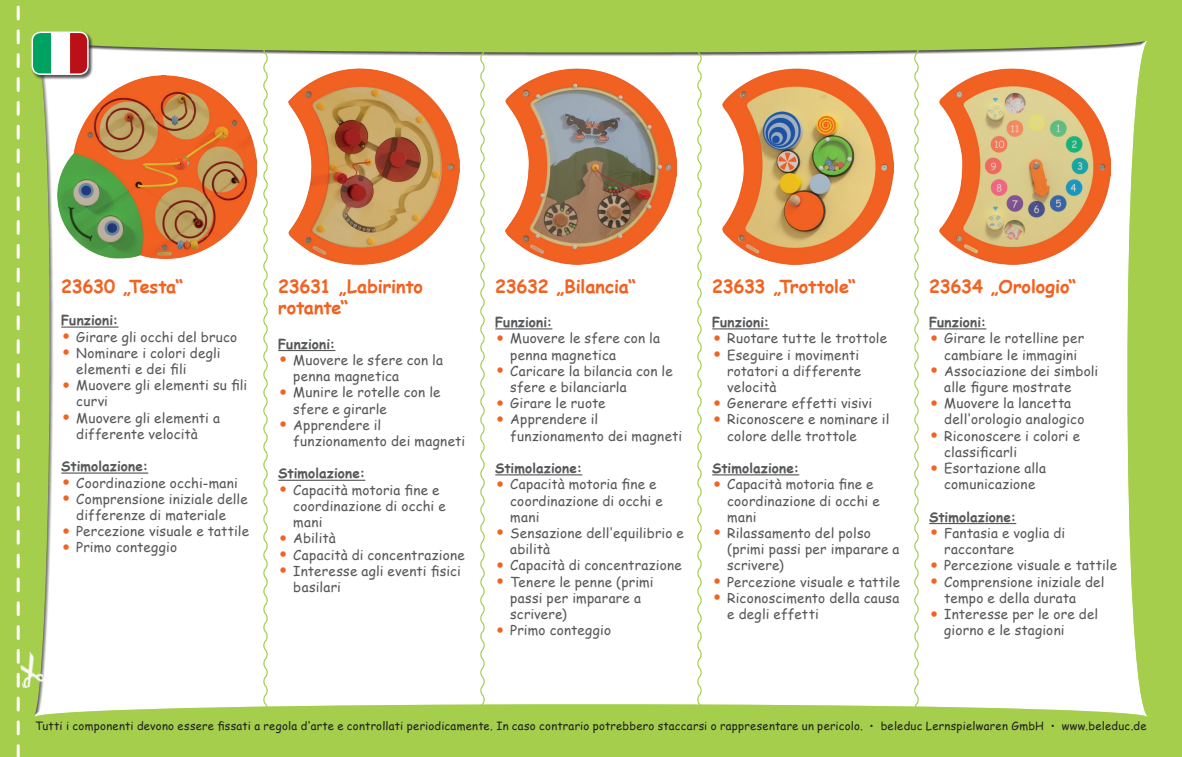
<style>
.page{position:relative;width:1182px;height:757px;background:#fff}
.page>*{position:absolute;margin:0;border:0;box-sizing:border-box;transform-origin:0 0}
.t1{font:700 18px/21.6px "Comic Sans MS";letter-spacing:-.015em;color:#f26221}
.t2{font:13.5px/16.2px "Comic Sans MS";letter-spacing:.01em;color:#57585a}
.t3{font:700 13.5px "Comic Sans MS";letter-spacing:.01em;color:#57585a}
.t4{font:11.25px "Comic Sans MS";letter-spacing:.025em;color:#231f20}
.s1{font-size:27px;color:#f26221}
</style>
<div class="page">
<div style="left:0;top:0;width:6px;height:756px;background:#a4ce4c"></div>
<div style="left:6px;top:0;width:1175px;height:756px;background:#a4ce4c"></div>
<div style="left:33px;top:35px;width:1117px;height:681px;background:#231f20;opacity:.75"></div>
<svg style="left:261px;top:35px;width:8px;height:681px"></svg>
<svg style="left:478px;top:35px;width:8px;height:681px"></svg>
<svg style="left:695px;top:35px;width:8px;height:681px"></svg>
<svg style="left:912px;top:35px;width:8px;height:681px"></svg>
<svg style="left:17px;top:5px;width:3px;height:751px"></svg>
<img style="left:16px;top:649px;width:29px;height:39px">
<img style="left:58px;top:75px;width:198px;height:183px">
<img style="left:289px;top:69px;width:170px;height:195px">
<img style="left:506px;top:69px;width:170px;height:195px">
<img style="left:722px;top:69px;width:171px;height:195px">
<img style="left:939px;top:69px;width:170px;height:195px">
<div style="left:31px;top:31px;width:63px;height:49px;background:#231f20;opacity:.75"></div>
<img style="left:51px;top:32px;width:37px;height:42px">
<div style="left:32px;top:32px;width:19px;height:42px;background:#00a261"></div>
<div style="left:32px;top:31px;width:57px;height:44px;border:2px solid #fff;border-radius:9px"></div>
<hr style="left:61px;top:326px;width:57px;height:1px;background:#57585a">
<hr style="left:61px;top:472px;width:87px;height:1px;background:#57585a">
<hr style="left:278px;top:350px;width:57px;height:1px;background:#57585a">
<hr style="left:278px;top:479px;width:87px;height:1px;background:#57585a">
<hr style="left:495px;top:328px;width:57px;height:1px;background:#57585a">
<hr style="left:495px;top:474px;width:87px;height:1px;background:#57585a">
<hr style="left:712px;top:328px;width:57px;height:1px;background:#57585a">
<hr style="left:712px;top:474px;width:87px;height:1px;background:#57585a">
<hr style="left:929px;top:328px;width:57px;height:1px;background:#57585a">
<hr style="left:929px;top:522px;width:87px;height:1px;background:#57585a">
<svg style="left:1174px;top:749px;width:8px;height:8px"></svg>
<h1 class="t1" style="left:61px;top:275px;width:123px">23630 „Testa“</h1>
<p class="t3" style="left:61px;top:310px;width:59px">Funzioni:</p>
<p class="t2" style="left:61px;top:328px;width:177px"><span class="s1">•</span> Girare gli occhi del bruco</p>
<p class="t2" style="left:76px;top:344px;width:146px;text-indent:-15px"><span class="s1">•</span> Nominare i colori degli elementi e dei fili</p>
<p class="t2" style="left:76px;top:376px;width:173px;text-indent:-15px"><span class="s1">•</span> Muovere gli elementi su fili curvi</p>
<p class="t2" style="left:61px;top:409px;width:160px;text-align:center"><span class="s1">•</span> Muovere gli elementi a differente velocità</p>
<p class="t3" style="left:61px;top:456px;width:88px">Stimolazione:</p>
<p class="t2" style="left:61px;top:473px;width:178px"><span class="s1">•</span> Coordinazione occhi-mani</p>
<p class="t2" style="left:61px;top:490px;width:188px;text-align:center"><span class="s1">•</span> Comprensione iniziale delle differenze di materiale</p>
<p class="t2" style="left:61px;top:522px;width:189px"><span class="s1">•</span> Percezione visuale e tattile</p>
<p class="t2" style="left:61px;top:538px;width:117px"><span class="s1">•</span> Primo conteggio</p>
<h1 class="t1" style="left:278px;top:275px;width:146px">23631 „Labirinto rotante“</h1>
<p class="t3" style="left:278px;top:333px;width:59px">Funzioni:</p>
<p class="t2" style="left:293px;top:351px;width:151px;text-indent:-15px"><span class="s1">•</span> Muovere le sfere con la penna magnetica</p>
<p class="t2" style="left:293px;top:383px;width:149px;text-indent:-15px"><span class="s1">•</span> Munire le rotelle con le sfere e girarle</p>
<p class="t2" style="left:293px;top:416px;width:173px;text-indent:-15px"><span class="s1">•</span> Apprendere il funzionamento dei magneti</p>
<p class="t3" style="left:278px;top:463px;width:88px">Stimolazione:</p>
<p class="t2" style="left:293px;top:481px;width:154px;text-indent:-15px"><span class="s1">•</span> Capacità motoria fine e coordinazione di occhi e mani</p>
<p class="t2" style="left:278px;top:529px;width:59px"><span class="s1">•</span> Abilità</p>
<p class="t2" style="left:278px;top:545px;width:188px"><span class="s1">•</span> Capacità di concentrazione</p>
<p class="t2" style="left:293px;top:562px;width:169px;text-indent:-15px"><span class="s1">•</span> Interesse agli eventi fisici basilari</p>
<h1 class="t1" style="left:495px;top:275px;width:142px">23632 „Bilancia“</h1>
<p class="t3" style="left:495px;top:312px;width:59px">Funzioni:</p>
<p class="t2" style="left:510px;top:329px;width:151px;text-indent:-15px"><span class="s1">•</span> Muovere le sfere con la penna magnetica</p>
<p class="t2" style="left:510px;top:362px;width:164px;text-indent:-15px"><span class="s1">•</span> Caricare la bilancia con le sfere e bilanciarla</p>
<p class="t2" style="left:495px;top:394px;width:112px"><span class="s1">•</span> Girare le ruote</p>
<p class="t2" style="left:510px;top:410px;width:173px;text-indent:-15px"><span class="s1">•</span> Apprendere il funzionamento dei magneti</p>
<p class="t3" style="left:495px;top:458px;width:88px">Stimolazione:</p>
<p class="t2" style="left:510px;top:475px;width:154px;text-indent:-15px"><span class="s1">•</span> Capacità motoria fine e coordinazione di occhi e mani</p>
<p class="t2" style="left:510px;top:524px;width:175px;text-indent:-15px"><span class="s1">•</span> Sensazione dell'equilibrio e abilità</p>
<p class="t2" style="left:495px;top:556px;width:188px"><span class="s1">•</span> Capacità di concentrazione</p>
<p class="t2" style="left:510px;top:572px;width:145px;text-indent:-15px"><span class="s1">•</span> Tenere le penne (primi passi per imparare a scrivere)</p>
<p class="t2" style="left:495px;top:621px;width:117px"><span class="s1">•</span> Primo conteggio</p>
<h1 class="t1" style="left:712px;top:275px;width:145px">23633 „Trottole“</h1>
<p class="t3" style="left:712px;top:312px;width:59px">Funzioni:</p>
<p class="t2" style="left:712px;top:329px;width:176px"><span class="s1">•</span> Ruotare tutte le trottole</p>
<p class="t2" style="left:727px;top:346px;width:135px;text-indent:-15px"><span class="s1">•</span> Eseguire i movimenti rotatori a differente velocità</p>
<p class="t2" style="left:712px;top:394px;width:162px"><span class="s1">•</span> Generare effetti visivi</p>
<p class="t2" style="left:727px;top:410px;width:164px;text-indent:-15px"><span class="s1">•</span> Riconoscere e nominare il colore delle trottole</p>
<p class="t3" style="left:712px;top:458px;width:88px">Stimolazione:</p>
<p class="t2" style="left:727px;top:475px;width:154px;text-indent:-15px"><span class="s1">•</span> Capacità motoria fine e coordinazione di occhi e mani</p>
<p class="t2" style="left:727px;top:524px;width:174px;text-indent:-15px"><span class="s1">•</span> Rilassamento del polso (primi passi per imparare a scrivere)</p>
<p class="t2" style="left:712px;top:572px;width:189px"><span class="s1">•</span> Percezione visuale e tattile</p>
<p class="t2" style="left:727px;top:589px;width:174px;text-indent:-15px"><span class="s1">•</span> Riconoscimento della causa e degli effetti</p>
<h1 class="t1" style="left:929px;top:275px;width:149px">23634 „Orologio“</h1>
<p class="t3" style="left:929px;top:312px;width:59px">Funzioni:</p>
<p class="t2" style="left:944px;top:329px;width:141px;text-indent:-15px"><span class="s1">•</span> Girare le rotelline per cambiare le immagini</p>
<p class="t2" style="left:944px;top:362px;width:155px;text-indent:-15px"><span class="s1">•</span> Associazione dei simboli alle figure mostrate</p>
<p class="t2" style="left:944px;top:394px;width:142px;text-indent:-15px"><span class="s1">•</span> Muovere la lancetta dell'orologio analogico</p>
<p class="t2" style="left:944px;top:427px;width:137px;text-indent:-15px"><span class="s1">•</span> Riconoscere i colori e classificarli</p>
<p class="t2" style="left:929px;top:459px;width:118px;text-align:center"><span class="s1">•</span> Esortazione alla comunicazione</p>
<p class="t3" style="left:929px;top:506px;width:88px">Stimolazione:</p>
<p class="t2" style="left:944px;top:524px;width:123px;text-indent:-15px"><span class="s1">•</span> Fantasia e voglia di raccontare</p>
<p class="t2" style="left:929px;top:556px;width:189px"><span class="s1">•</span> Percezione visuale e tattile</p>
<p class="t2" style="left:944px;top:572px;width:162px;text-indent:-15px"><span class="s1">•</span> Comprensione iniziale del tempo e della durata</p>
<p class="t2" style="left:944px;top:605px;width:155px;text-indent:-15px"><span class="s1">•</span> Interesse per le ore del giorno e le stagioni</p>
<p class="t4" style="left:35px;top:717px;width:1112px">Tutti i componenti devono essere fissati a regola d'arte e controllati periodicamente. In caso contrario potrebbero staccarsi o rappresentare un pericolo. • beleduc Lernspielwaren GmbH • www.beleduc.de</p>
</div>
